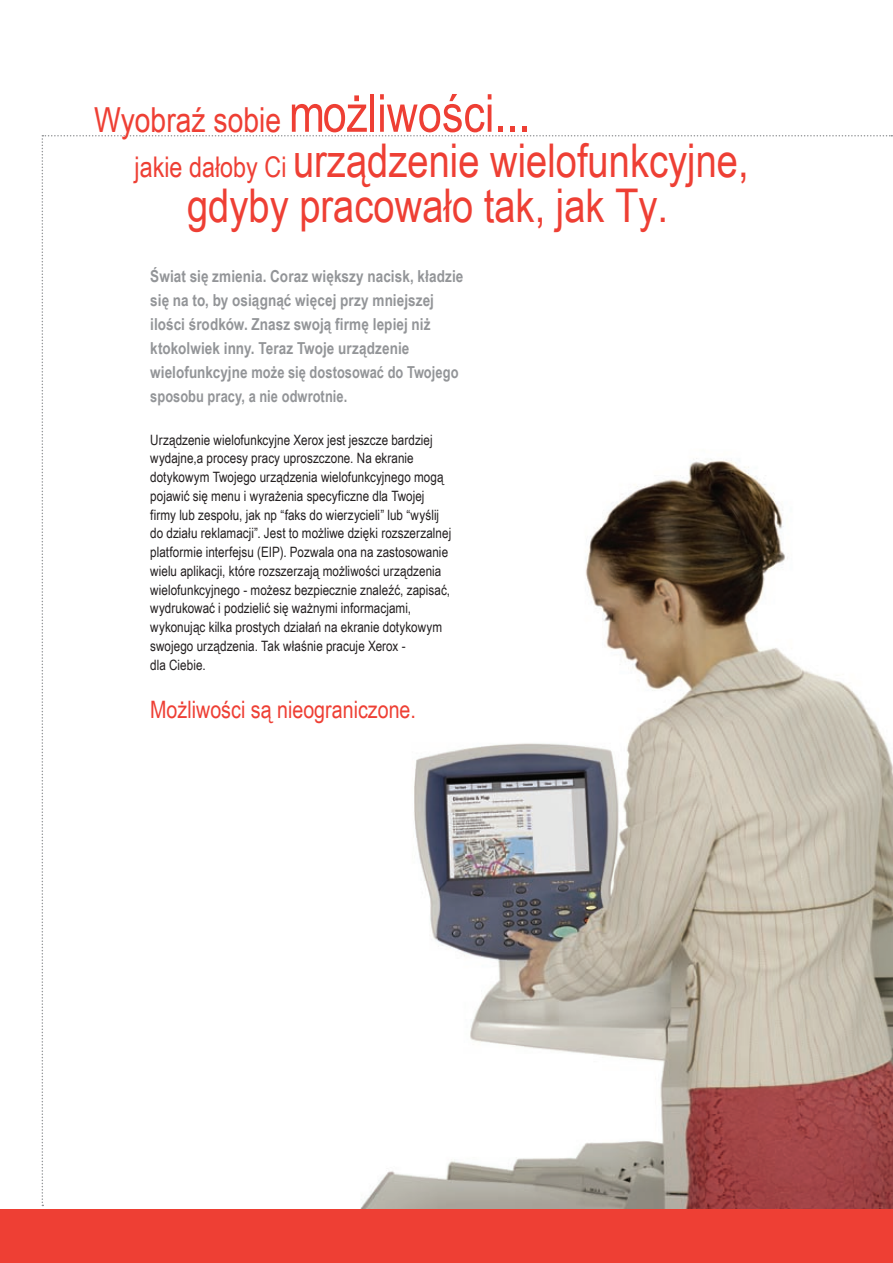
<style>
.page{position:relative;width:893px;height:1263px;background:#fff}
.page>*{position:absolute;margin:0;border:0;box-sizing:border-box;transform-origin:0 0}
.t1{font:52.5px "Arial Narrow";color:#ee3f34}
.t2{font:46.5px/45px "Arial Narrow";color:#ee3f34}
.t3{font:24px "Arial Narrow";color:#ee3f34}
.t4{font:700 16.5px/24px "Arial Narrow";letter-spacing:.005em;color:#939598}
.t5{font:14.25px/18.8px "Arial Narrow";letter-spacing:.005em;color:#231f20}
.s1{font-size:34.5px}
.s2{font-size:28.5px}
</style>
<div class="page">
<img style="left:361px;top:458px;width:532px;height:751px">
<div style="left:0;top:1209px;width:893px;height:54px;background:#ee3f34"></div>
<h1 class="t1" style="left:94px;top:75px;width:438px"><span class="s1">Wyobraź sobie</span> możliwości...</h1>
<h2 class="t2" style="left:187px;top:136px;width:563px;text-indent:-53px"><span class="s2">jakie dałoby Ci</span> urządzenie wielofunkcyjne, gdyby pracowało tak, jak Ty.</h2>
<p class="t4" style="left:150px;top:263px;width:315px">Świat się zmienia. Coraz większy nacisk, kładzie się na to, by osiągnąć więcej przy mniejszej ilości środków. Znasz swoją firmę lepiej niż ktokolwiek inny. Teraz Twoje urządzenie wielofunkcyjne może się dostosować do Twojego sposobu pracy, a nie odwrotnie.</p>
<p class="t5" style="left:150px;top:430px;width:302px">Urządzenie wielofunkcyjne Xerox jest jeszcze bardziej wydajne,a procesy pracy uproszczone. Na ekranie dotykowym Twojego urządzenia wielofunkcyjnego mogą pojawić się menu i wyrażenia specyficzne dla Twojej firmy lub zespołu, jak np “faks do wierzycieli” lub “wyślij do działu reklamacji”. Jest to możliwe dzięki rozszerzalnej platformie interfejsu (EIP). Pozwala ona na zastosowanie wielu aplikacji, które rozszerzają możliwości urządzenia wielofunkcyjnego - możesz bezpiecznie znaleźć, zapisać, wydrukować i podzielić się ważnymi informacjami, wykonując kilka prostych działań na ekranie dotykowym swojego urządzenia. Tak właśnie pracuje Xerox -<br>dla Ciebie.</p>
<h3 class="t3" style="left:150px;top:692px;width:267px">Możliwości są nieograniczone.</h3>
</div>
